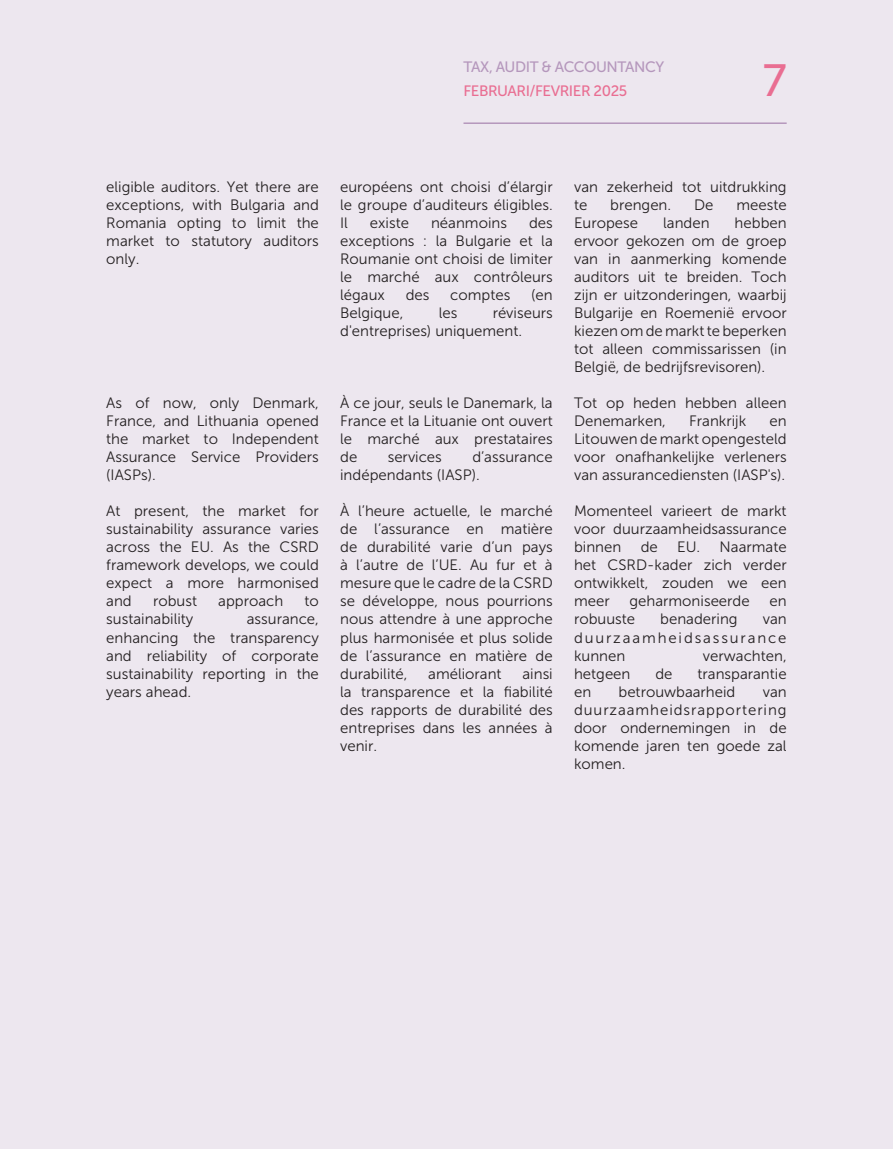
<style>
.page{position:relative;width:893px;height:1149px;background:#fff}
.page>*{position:absolute;margin:0;border:0;box-sizing:border-box;transform-origin:0 0}
.t1{font:45px "Museo Sans 500";color:#e96e92}
.t2{font:15px/18px "Museo Sans 300";color:#231f20;text-align:justify}
.t3{font:15px "Museo Sans 500";letter-spacing:-.03em;color:#b597bc}
.t4{font:15px "Museo Sans 500";letter-spacing:-.03em;color:#e96e92}
</style>
<div class="page">
<div style="left:0;top:0;width:893px;height:1148px;background:#ede7ef"></div>
<hr style="left:463px;top:122px;width:324px;height:2px;background:#b597bc">
<p class="t3" style="left:463px;top:58px;width:202px">TAX, AUDIT &amp; ACCOUNTANCY</p>
<p class="t4" style="left:463px;top:82px;width:165px">FEBRUARI/FEVRIER 2025</p>
<h1 class="t1" style="left:763px;top:56px;width:25px">7</h1>
<p class="t2" style="left:106px;top:178px;width:214px">eligible auditors. Yet there are exceptions, with Bulgaria and Romania opting to limit the market to statutory auditors only.</p>
<p class="t2" style="left:340px;top:178px;width:214px">européens ont choisi d’élargir le groupe d’auditeurs éligibles.<br>Il</p>
<p class="t2" style="left:340px;top:214px;width:214px;text-indent:189px">des exceptions : la Bulgarie et la Roumanie ont choisi de limiter le marché aux contrôleurs légaux</p>
<p class="t2" style="left:370px;top:214px;width:41px">existe</p>
<p class="t2" style="left:431px;top:214px;width:77px">néanmoins</p>
<p class="t2" style="left:406px;top:286px;width:25px">des</p>
<p class="t2" style="left:450px;top:286px;width:62px">comptes</p>
<p class="t2" style="left:531px;top:286px;width:23px">(en</p>
<p class="t2" style="left:340px;top:304px;width:214px;text-indent:153px">réviseurs d'entreprises) uniquement.</p>
<p class="t2" style="left:340px;top:304px;width:65px">Belgique,</p>
<p class="t2" style="left:439px;top:304px;width:20px">les</p>
<p class="t2" style="left:106px;top:394px;width:214px">As of now, only Denmark, France, and Lithuania opened the market to Independent Assurance Service Providers (IASPs).</p>
<p class="t2" style="left:106px;top:502px;width:214px">At present, the market for sustainability assurance varies across the EU. As the CSRD framework develops, we could expect a more harmonised and</p>
<p class="t2" style="left:153px;top:592px;width:45px">robust</p>
<p class="t2" style="left:218px;top:592px;width:67px">approach</p>
<p class="t2" style="left:305px;top:592px;width:16px">to</p>
<p class="t2" style="left:106px;top:610px;width:89px">sustainability</p>
<p class="t2" style="left:106px;top:610px;width:214px;text-indent:140px">assurance, enhancing the transparency and reliability of corporate sustainability reporting in the years ahead.</p>
<p class="t2" style="left:340px;top:394px;width:214px">À ce jour, seuls le Danemark, la France et la Lituanie ont ouvert le marché aux prestataires de</p>
<p class="t2" style="left:340px;top:448px;width:214px;text-indent:132px">d’assurance indépendants (IASP).</p>
<p class="t2" style="left:340px;top:502px;width:214px">À l’heure actuelle, le marché de l’assurance en matière de durabilité varie d’un pays à l’autre de l’UE. Au fur et à mesure que le cadre de la CSRD se développe, nous pourrions nous attendre à une approche plus harmonisée et plus solide de l’assurance en matière de durabilité,</p>
<p class="t2" style="left:388px;top:448px;width:56px">services</p>
<p class="t2" style="left:340px;top:664px;width:214px;text-indent:182px">ainsi la transparence et la fiabilité des rapports de durabilité des entreprises dans les années à venir.</p>
<p class="t2" style="left:428px;top:664px;width:75px">améliorant</p>
<p class="t2" style="left:574px;top:178px;width:214px">van zekerheid tot uitdrukking te</p>
<p class="t2" style="left:610px;top:196px;width:62px">brengen.</p>
<p class="t2" style="left:694px;top:196px;width:21px">De</p>
<p class="t2" style="left:736px;top:196px;width:52px">meeste</p>
<p class="t2" style="left:574px;top:214px;width:66px">Europese</p>
<p class="t2" style="left:663px;top:214px;width:48px">landen</p>
<p class="t2" style="left:574px;top:214px;width:214px;text-indent:161px">hebben ervoor gekozen om de groep van in aanmerking komende auditors uit te breiden. Toch zijn er uitzonderingen, waarbij Bulgarije en Roemenië ervoor kiezen om de markt te beperken tot alleen commissarissen (in België, de bedrijfsrevisoren).</p>
<p class="t2" style="left:574px;top:394px;width:214px">Tot op heden hebben alleen<br>Denemarken,</p>
<p class="t2" style="left:689px;top:412px;width:59px">Frankrijk</p>
<p class="t2" style="left:574px;top:412px;width:214px;text-indent:195px">en Litouwen de markt opengesteld voor onafhankelijke verleners van assurancediensten (IASP's).</p>
<p class="t2" style="left:574px;top:502px;width:214px">Momenteel varieert de markt voor duurzaamheidsassurance binnen</p>
<p class="t2" style="left:574px;top:538px;width:214px;text-indent:103px">EU. Naarmate het CSRD-kader zich verder ontwikkelt, zouden we een meer</p>
<p class="t2" style="left:641px;top:538px;width:19px">de</p>
<p class="t2" style="left:629px;top:592px;width:122px">geharmoniseerde</p>
<p class="t2" style="left:769px;top:592px;width:19px">en</p>
<p class="t2" style="left:574px;top:610px;width:63px">robuuste</p>
<p class="t2" style="left:660px;top:610px;width:79px">benadering</p>
<p class="t2" style="left:574px;top:610px;width:214px;text-indent:189px">van duurzaamheidsassurance kunnen</p>
<p class="t2" style="left:703px;top:646px;width:85px">verwachten,</p>
<p class="t2" style="left:574px;top:664px;width:58px">hetgeen</p>
<p class="t2" style="left:655px;top:664px;width:19px">de</p>
<p class="t2" style="left:697px;top:664px;width:91px">transparantie</p>
<p class="t2" style="left:574px;top:682px;width:19px">en</p>
<p class="t2" style="left:618px;top:682px;width:118px">betrouwbaarheid</p>
<p class="t2" style="left:574px;top:682px;width:214px;text-indent:189px">van duurzaamheidsrapportering door ondernemingen in de komende jaren ten goede zal komen.</p>
</div>
